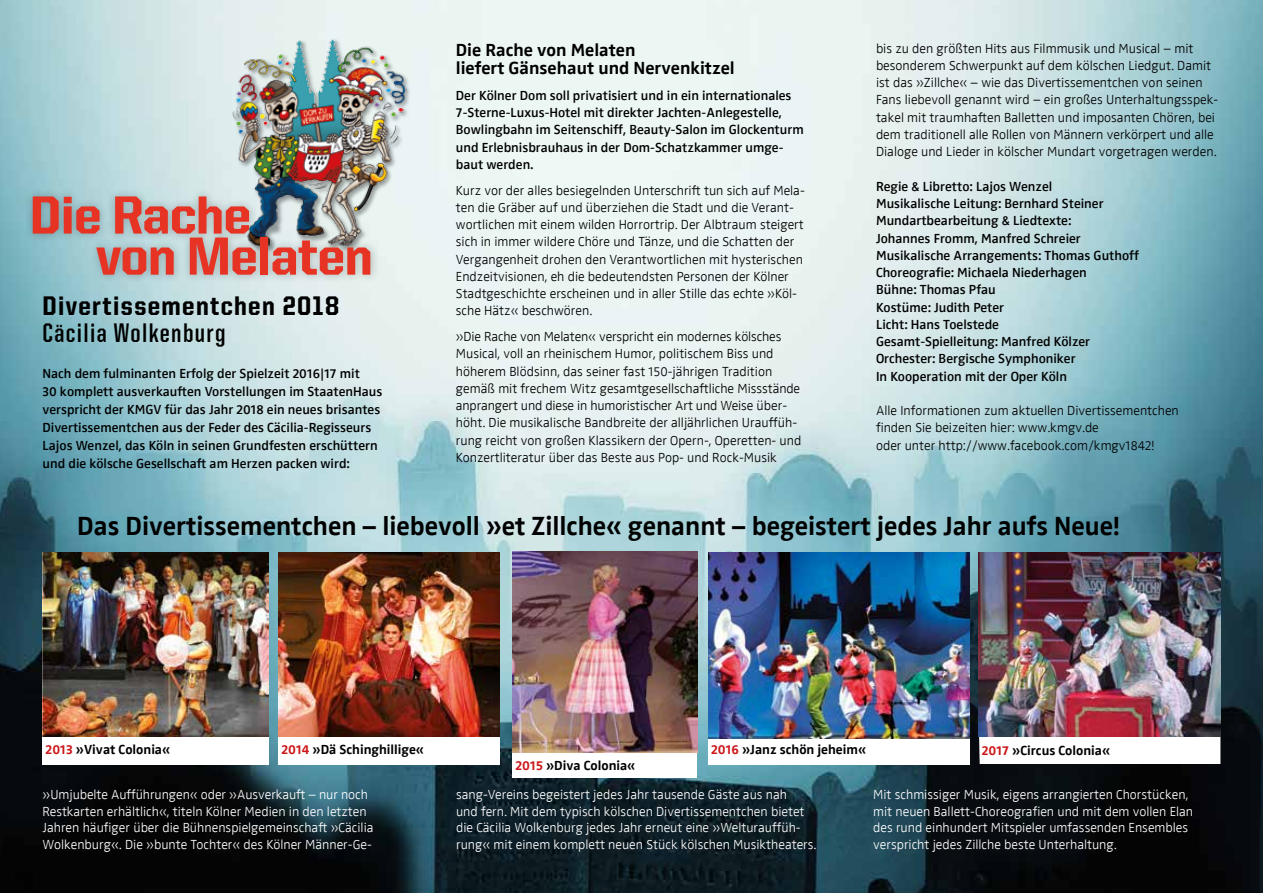
<style>
.page{position:relative;width:1263px;height:893px;background:#fff}
.page>*{position:absolute;margin:0;border:0;box-sizing:border-box;transform-origin:0 0}
.t1{font:800 53.7px/41.1px "United Sans Semi Cond";letter-spacing:-.01em;color:#e63323;scale:1.11 1}
.t2{font:700 27px "Zwo Bold LF Plain";color:#000}
.t3{font:800 27px "United Sans Semi Cond";letter-spacing:.05em;color:#000}
.t4{font:700 27px "United Sans Cond";letter-spacing:.05em;color:#000}
.t5{font:700 18px/18px "Zwo Bold LF Plain";color:#000}
.t6{font:13.5px/17.2px "Zwo Light LF";color:#000}
.t7{font:13.5px/17.2px "Zwo Semi Bold LF";color:#000}
.t8{font:13.5px/16.5px "Zwo Light LF";color:#fff}
.t9{font:700 13.5px "Zwo Bold LF Plain";color:#000}
.s1{color:#cd171a}
</style>
<div class="page">
<img style="left:0;top:0;width:1263px;height:893px">
<svg style="left:979px;top:736px;width:241px;height:28px"></svg>
<img style="left:979px;top:552px;width:241px;height:184px">
<div style="left:278px;top:719px;width:221px;height:45px;background:#fff"></div>
<img style="left:278px;top:552px;width:221px;height:185px">
<div style="left:512px;top:735px;width:185px;height:42px;background:#fff"></div>
<img style="left:512px;top:552px;width:185px;height:201px">
<div style="left:43px;top:719px;width:226px;height:46px;background:#fff"></div>
<img style="left:43px;top:552px;width:226px;height:184px">
<div style="left:708px;top:728px;width:261px;height:37px;background:#fff"></div>
<img style="left:708px;top:553px;width:261px;height:185px">
<div style="left:232px;top:38px;width:181px;height:215px;background:#eaf5f1"></div>
<img style="left:232px;top:39px;width:174px;height:150px">
<div style="left:24px;top:188px;width:356px;height:96px;background:#000;opacity:.25"></div>
<h1 class="t1" style="left:96px;top:194px;width:251px;text-indent:-66px">Die Rache<br>von Melaten</h1>
<h2 class="t3" style="left:43px;top:291px;width:298px">Divertissementchen 2018</h2>
<h2 class="t4" style="left:43px;top:319px;width:185px">Cäcilia Wolkenburg</h2>
<p class="t7" style="left:43px;top:364px;width:341px;line-height:18px">Nach dem fulminanten Erfolg der Spielzeit 2016|17 mit<br>30 komplett ausverkauften Vorstellungen im StaatenHaus verspricht der KMGV für das Jahr 2018 ein neues brisantes Divertissementchen aus der Feder des Cäcilia-Regisseurs Lajos Wenzel, das Köln in seinen Grundfesten erschüttern und die kölsche Gesellschaft am Herzen packen wird:</p>
<h3 class="t5" style="left:456px;top:41px;width:280px">Die Rache von Melaten<br>liefert Gänsehaut und Nervenkitzel</h3>
<p class="t7" style="left:456px;top:87px;width:349px">Der Kölner Dom soll privatisiert und in ein internationales 7-Sterne-Luxus-Hotel mit direkter Jachten-Anlegestelle, Bowlingbahn im Seitenschiff, Beauty-Salon im Glockenturm und Erlebnisbrauhaus in der Dom-Schatzkammer umge&shy;baut werden.</p>
<p class="t6" style="left:456px;top:181px;width:350px">Kurz vor der alles besiegelnden Unterschrift tun sich auf Mela&shy;ten die Gräber auf und überziehen die Stadt und die Verant&shy;wortlichen mit einem wilden Horrortrip. Der Albtraum steigert sich in immer wildere Chöre und Tänze, und die Schatten der Vergangenheit drohen den Verantwortlichen mit hysterischen Endzeitvisionen, eh die bedeutendsten Personen der Kölner Stadtgeschichte erscheinen und in aller Stille das echte »Köl&shy;sche Hätz« beschwören.</p>
<p class="t6" style="left:456px;top:328px;width:347px">»Die Rache von Melaten« verspricht ein modernes kölsches Musical, voll an rheinischem Humor, politischem Biss und höherem Blödsinn, das seiner fast 150-jährigen Tradition gemäß mit frechem Witz gesamtgesellschaftliche Missstände anprangert und diese in humoristischer Art und Weise über&shy;höht. Die musikalische Bandbreite der alljährlichen Urauffüh&shy;rung reicht von großen Klassikern der Opern-, Operetten- und Konzertliteratur über das Beste aus Pop- und Rock-Musik</p>
<p class="t6" style="left:876px;top:40px;width:344px">bis zu den größten Hits aus Filmmusik und Musical – mit besonderem Schwerpunkt auf dem kölschen Liedgut. Damit ist das »Zillche« – wie das Divertissementchen von seinen Fans liebevoll genannt wird – ein großes Unterhaltungsspek&shy;takel mit traumhaften Balletten und imposanten Chören, bei dem traditionell alle Rollen von Männern verkörpert und alle Dialoge und Lieder in kölscher Mundart vorgetragen werden.</p>
<p class="t7" style="left:876px;top:178px;width:264px">Regie &amp; Libretto: Lajos Wenzel<br>Musikalische Leitung: Bernhard Steiner<br>Mundartbearbeitung &amp; Liedtexte:<br>Johannes Fromm, Manfred Schreier<br>Musikalische Arrangements: Thomas Guthoff<br>Choreografie: Michaela Niederhagen<br>Bühne: Thomas Pfau<br>Kostüme: Judith Peter<br>Licht: Hans Toelstede<br>Gesamt-Spielleitung: Manfred Kölzer<br>Orchester: Bergische Symphoniker<br>In Kooperation mit der Oper Köln</p>
<p class="t6" style="left:876px;top:402px;width:304px">Alle Informationen zum aktuellen Divertissementchen finden Sie beizeiten hier: www.kmgv.de<br>oder unter http://www.facebook.com/kmgv1842!</p>
<h2 class="t2" style="left:77px;top:511px;width:1044px">Das Divertissementchen – liebevoll »et Zillche« genannt – begeistert jedes Jahr aufs Neue!</h2>
<p class="t9" style="left:281px;top:741px;width:144px"><span class="s1">2014</span> »Dä Schinghillige«</p>
<p class="t9" style="left:982px;top:742px;width:130px"><span class="s1">2017</span> »Circus Colonia«</p>
<p class="t9" style="left:515px;top:757px;width:121px"><span class="s1">2015</span> »Diva Colonia«</p>
<p class="t9" style="left:46px;top:742px;width:126px"><span class="s1">2013</span> »Vivat Colonia«</p>
<p class="t9" style="left:711px;top:741px;width:157px"><span class="s1">2016</span> »Janz schön jeheim«</p>
<p class="t8" style="left:43px;top:786px;width:332px">»Umjubelte Aufführungen« oder »Ausverkauft – nur noch Restkarten erhältlich«, titeln Kölner Medien in den letzten Jahren häufiger über die Bühnenspielgemeinschaft »Cäcilia Wolkenburg«. Die »bunte Tochter« des Kölner Männer-Ge-</p>
<p class="t8" style="left:456px;top:786px;width:362px">sang-Vereins begeistert jedes Jahr tausende Gäste aus nah<br>und fern. Mit dem typisch kölschen Divertissementchen bietet die Cäcilia Wolkenburg jedes Jahr erneut eine »Welturauffüh&shy;rung« mit einem komplett neuen Stück kölschen Musiktheaters.</p>
<p class="t8" style="left:873px;top:786px;width:321px">Mit schmissiger Musik, eigens arrangierten Chorstücken, mit neuen Ballett-Choreografien und mit dem vollen Elan des rund einhundert Mitspieler umfassenden Ensembles verspricht jedes Zillche beste Unterhaltung.</p>
</div>
